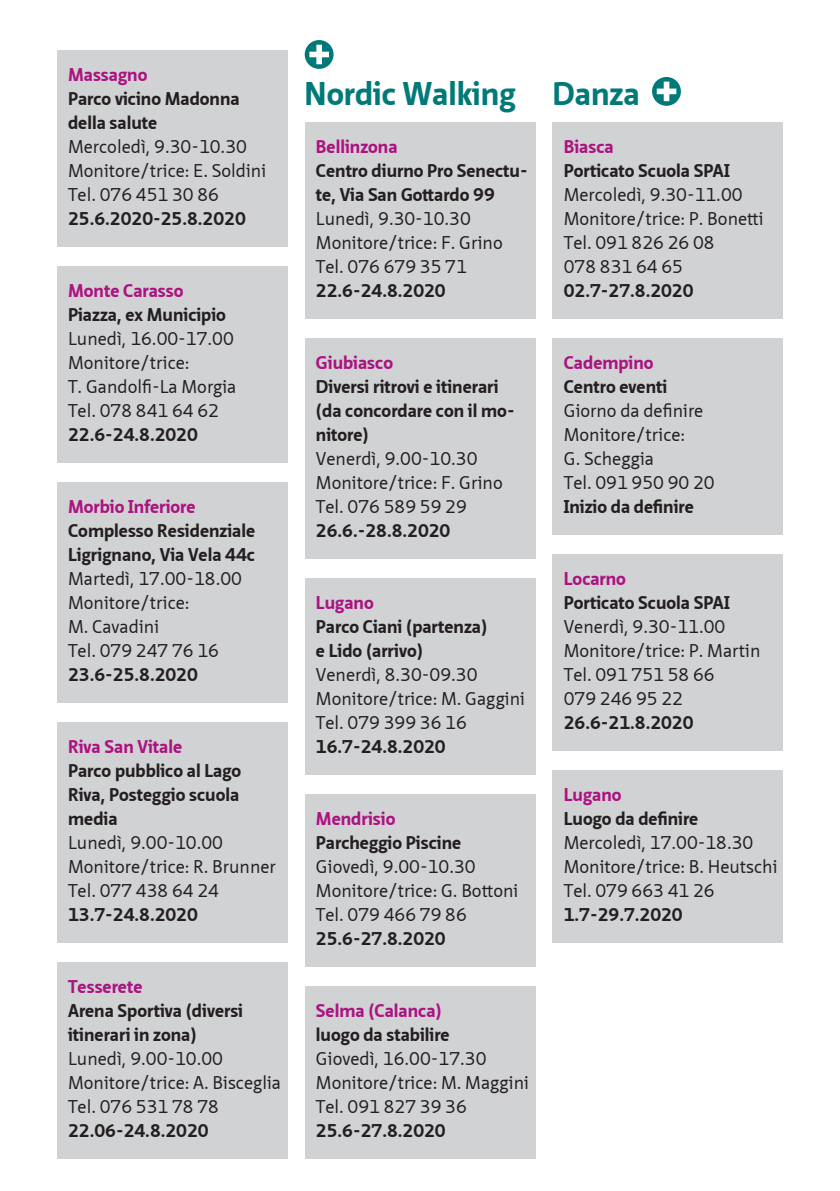
<style>
.page{position:relative;width:840px;height:1191px;background:#fff}
.page>*{position:absolute;margin:0;border:0;box-sizing:border-box;transform-origin:0 0}
.t1{font:700 32px "Neue Sans Pro";color:#007a78}
.t2{font:18px/24px "Neue Sans Pro";color:#231f20}
.t3{font:700 18px/24px "Neue Sans Pro";color:#231f20}
.t4{font:700 18px "Neue Sans Pro";color:#ac1281}
</style>
<div class="page">
<div style="left:57px;top:50px;width:230px;height:52px;background:#d1d2d4"></div>
<div style="left:57px;top:74px;width:230px;height:76px;background:#d1d2d4"></div>
<div style="left:57px;top:146px;width:230px;height:76px;background:#d1d2d4"></div>
<div style="left:57px;top:194px;width:230px;height:52px;background:#d1d2d4"></div>
<div style="left:57px;top:266px;width:230px;height:52px;background:#d1d2d4"></div>
<div style="left:57px;top:314px;width:230px;height:52px;background:#d1d2d4"></div>
<div style="left:57px;top:338px;width:230px;height:100px;background:#d1d2d4"></div>
<div style="left:57px;top:410px;width:230px;height:52px;background:#d1d2d4"></div>
<div style="left:57px;top:482px;width:230px;height:52px;background:#d1d2d4"></div>
<div style="left:57px;top:530px;width:230px;height:52px;background:#d1d2d4"></div>
<div style="left:57px;top:578px;width:230px;height:100px;background:#d1d2d4"></div>
<div style="left:57px;top:650px;width:230px;height:52px;background:#d1d2d4"></div>
<div style="left:57px;top:722px;width:230px;height:52px;background:#d1d2d4"></div>
<div style="left:57px;top:770px;width:230px;height:76px;background:#d1d2d4"></div>
<div style="left:57px;top:842px;width:230px;height:76px;background:#d1d2d4"></div>
<div style="left:57px;top:890px;width:230px;height:52px;background:#d1d2d4"></div>
<div style="left:57px;top:962px;width:230px;height:52px;background:#d1d2d4"></div>
<div style="left:57px;top:986px;width:230px;height:76px;background:#d1d2d4"></div>
<div style="left:57px;top:1058px;width:230px;height:52px;background:#d1d2d4"></div>
<div style="left:57px;top:1106px;width:230px;height:52px;background:#d1d2d4"></div>
<div style="left:304px;top:122px;width:231px;height:52px;background:#d1d2d4"></div>
<div style="left:304px;top:146px;width:231px;height:76px;background:#d1d2d4"></div>
<div style="left:304px;top:218px;width:231px;height:52px;background:#d1d2d4"></div>
<div style="left:304px;top:266px;width:231px;height:52px;background:#d1d2d4"></div>
<div style="left:304px;top:338px;width:231px;height:52px;background:#d1d2d4"></div>
<div style="left:304px;top:362px;width:231px;height:100px;background:#d1d2d4"></div>
<div style="left:304px;top:458px;width:231px;height:52px;background:#d1d2d4"></div>
<div style="left:304px;top:506px;width:231px;height:52px;background:#d1d2d4"></div>
<div style="left:304px;top:578px;width:231px;height:52px;background:#d1d2d4"></div>
<div style="left:304px;top:602px;width:231px;height:76px;background:#d1d2d4"></div>
<div style="left:304px;top:674px;width:231px;height:52px;background:#d1d2d4"></div>
<div style="left:304px;top:722px;width:231px;height:52px;background:#d1d2d4"></div>
<div style="left:304px;top:794px;width:231px;height:52px;background:#d1d2d4"></div>
<div style="left:304px;top:842px;width:231px;height:52px;background:#d1d2d4"></div>
<div style="left:304px;top:890px;width:231px;height:52px;background:#d1d2d4"></div>
<div style="left:304px;top:914px;width:231px;height:52px;background:#d1d2d4"></div>
<div style="left:304px;top:986px;width:231px;height:52px;background:#d1d2d4"></div>
<div style="left:304px;top:1034px;width:231px;height:52px;background:#d1d2d4"></div>
<div style="left:304px;top:1082px;width:231px;height:52px;background:#d1d2d4"></div>
<div style="left:304px;top:1106px;width:231px;height:52px;background:#d1d2d4"></div>
<div style="left:552px;top:122px;width:230px;height:52px;background:#d1d2d4"></div>
<div style="left:552px;top:170px;width:230px;height:52px;background:#d1d2d4"></div>
<div style="left:552px;top:218px;width:230px;height:76px;background:#d1d2d4"></div>
<div style="left:552px;top:266px;width:230px;height:52px;background:#d1d2d4"></div>
<div style="left:552px;top:338px;width:230px;height:52px;background:#d1d2d4"></div>
<div style="left:552px;top:386px;width:230px;height:52px;background:#d1d2d4"></div>
<div style="left:552px;top:410px;width:230px;height:76px;background:#d1d2d4"></div>
<div style="left:552px;top:482px;width:230px;height:52px;background:#d1d2d4"></div>
<div style="left:552px;top:554px;width:230px;height:52px;background:#d1d2d4"></div>
<div style="left:552px;top:602px;width:230px;height:52px;background:#d1d2d4"></div>
<div style="left:552px;top:650px;width:230px;height:76px;background:#d1d2d4"></div>
<div style="left:552px;top:698px;width:230px;height:52px;background:#d1d2d4"></div>
<div style="left:552px;top:770px;width:230px;height:52px;background:#d1d2d4"></div>
<div style="left:552px;top:818px;width:230px;height:52px;background:#d1d2d4"></div>
<div style="left:552px;top:866px;width:230px;height:52px;background:#d1d2d4"></div>
<div style="left:552px;top:890px;width:230px;height:52px;background:#d1d2d4"></div>
<svg style="left:304px;top:40px;width:29px;height:29px"></svg>
<svg style="left:309px;top:45px;width:20px;height:19px"></svg>
<svg style="left:651px;top:77px;width:29px;height:29px"></svg>
<svg style="left:656px;top:82px;width:20px;height:19px"></svg>
<p class="t4" style="left:68px;top:63px;width:81px">Massagno</p>
<p class="t3" style="left:68px;top:86px;width:173px">Parco vicino Madonna della salute</p>
<p class="t2" style="left:68px;top:134px;width:199px">Mercoledì, 9.30-10.30<br>Monitore/trice: E. Soldini<br>Tel. 076 451 30 86</p>
<p class="t3" style="left:68px;top:206px;width:179px">25.6.2020-25.8.2020</p>
<p class="t4" style="left:68px;top:279px;width:117px">Monte Carasso</p>
<p class="t3" style="left:68px;top:302px;width:159px">Piazza, ex Municipio</p>
<p class="t2" style="left:68px;top:326px;width:170px">Lunedì, 16.00-17.00<br>Monitore/trice:<br>T. Gandolfi-La Morgia<br>Tel. 078 841 64 62</p>
<p class="t3" style="left:68px;top:422px;width:131px">22.6-24.8.2020</p>
<p class="t4" style="left:68px;top:494px;width:129px">Morbio Inferiore</p>
<p class="t3" style="left:68px;top:518px;width:188px">Complesso Residenziale<br>Ligrignano, Via Vela 44c</p>
<p class="t2" style="left:68px;top:566px;width:175px">Martedì, 17.00-18.00<br>Monitore/trice:<br>M. Cavadini<br>Tel. 079 247 76 16</p>
<p class="t3" style="left:68px;top:662px;width:131px">23.6-25.8.2020</p>
<p class="t4" style="left:68px;top:734px;width:115px">Riva San Vitale</p>
<p class="t3" style="left:68px;top:758px;width:175px;text-align:justify">Parco pubblico al Lago Riva, Posteggio scuola media</p>
<p class="t2" style="left:68px;top:830px;width:209px">Lunedì, 9.00-10.00<br>Monitore/trice: R. Brunner<br>Tel. 077 438 64 24</p>
<p class="t3" style="left:68px;top:902px;width:131px">13.7-24.8.2020</p>
<p class="t4" style="left:68px;top:974px;width:76px">Tesserete</p>
<p class="t3" style="left:68px;top:998px;width:176px">Arena Sportiva (diversi itinerari in zona)</p>
<p class="t2" style="left:68px;top:1046px;width:214px">Lunedì, 9.00-10.00<br>Monitore/trice: A. Bisceglia<br>Tel. 076 531 78 78</p>
<p class="t3" style="left:68px;top:1118px;width:142px">22.06-24.8.2020</p>
<h1 class="t1" style="left:304px;top:72px;width:213px">Nordic Walking</h1>
<p class="t4" style="left:316px;top:135px;width:83px">Bellinzona</p>
<p class="t3" style="left:316px;top:158px;width:213px">Centro diurno Pro Senectu&shy;te, Via San Gottardo 99</p>
<p class="t2" style="left:316px;top:206px;width:188px">Lunedì, 9.30-10.30<br>Monitore/trice: F. Grino<br>Tel. 076 679 35 71</p>
<p class="t3" style="left:316px;top:278px;width:131px">22.6-24.8.2020</p>
<p class="t4" style="left:316px;top:351px;width:79px">Giubiasco</p>
<p class="t3" style="left:316px;top:374px;width:200px">Diversi ritrovi e itinerari (da concordare con il mo&shy;nitore)</p>
<p class="t2" style="left:316px;top:446px;width:188px">Venerdì, 9.00-10.30<br>Monitore/trice: F. Grino<br>Tel. 076 589 59 29</p>
<p class="t3" style="left:316px;top:518px;width:136px">26.6.-28.8.2020</p>
<p class="t4" style="left:316px;top:590px;width:59px">Lugano</p>
<p class="t3" style="left:316px;top:614px;width:173px">Parco Ciani (partenza) e Lido (arrivo)</p>
<p class="t2" style="left:316px;top:662px;width:210px">Venerdì, 8.30-09.30<br>Monitore/trice: M. Gaggini<br>Tel. 079 399 36 16</p>
<p class="t3" style="left:316px;top:734px;width:131px">16.7-24.8.2020</p>
<p class="t4" style="left:316px;top:806px;width:81px">Mendrisio</p>
<p class="t3" style="left:316px;top:830px;width:147px">Parcheggio Piscine</p>
<p class="t2" style="left:316px;top:854px;width:204px">Giovedì, 9.00-10.30<br>Monitore/trice: G. Bottoni<br>Tel. 079 466 79 86</p>
<p class="t3" style="left:316px;top:926px;width:131px">25.6-27.8.2020</p>
<p class="t4" style="left:316px;top:998px;width:127px">Selma (Calanca)</p>
<p class="t3" style="left:316px;top:1022px;width:135px">luogo da stabilire</p>
<p class="t2" style="left:316px;top:1046px;width:214px">Giovedì, 16.00-17.30<br>Monitore/trice: M. Maggini<br>Tel. 091 827 39 36</p>
<p class="t3" style="left:316px;top:1118px;width:131px">25.6-27.8.2020</p>
<h1 class="t1" style="left:552px;top:72px;width:89px">Danza</h1>
<p class="t4" style="left:563px;top:135px;width:51px">Biasca</p>
<p class="t3" style="left:563px;top:158px;width:167px">Porticato Scuola SPAI</p>
<p class="t2" style="left:563px;top:182px;width:201px">Mercoledì, 9.30-11.00<br>Monitore/trice: P. Bonetti<br>Tel. 091 826 26 08<br>078 831 64 65</p>
<p class="t3" style="left:563px;top:278px;width:131px">02.7-27.8.2020</p>
<p class="t4" style="left:563px;top:351px;width:91px">Cadempino</p>
<p class="t3" style="left:563px;top:374px;width:105px">Centro eventi</p>
<p class="t2" style="left:563px;top:398px;width:152px">Giorno da definire<br>Monitore/trice:<br>G. Scheggia<br>Tel. 091 950 90 20</p>
<p class="t3" style="left:563px;top:494px;width:131px">Inizio da definire</p>
<p class="t4" style="left:563px;top:566px;width:64px">Locarno</p>
<p class="t3" style="left:563px;top:590px;width:167px">Porticato Scuola SPAI</p>
<p class="t2" style="left:563px;top:614px;width:198px">Venerdì, 9.30-11.00<br>Monitore/trice: P. Martin<br>Tel. 091 751 58 66<br>079 246 95 22</p>
<p class="t3" style="left:563px;top:710px;width:131px">26.6-21.8.2020</p>
<p class="t4" style="left:563px;top:782px;width:59px">Lugano</p>
<p class="t3" style="left:563px;top:806px;width:136px">Luogo da definire</p>
<p class="t2" style="left:563px;top:830px;width:215px">Mercoledì, 17.00-18.30<br>Monitore/trice: B. Heutschi<br>Tel. 079 663 41 26</p>
<p class="t3" style="left:563px;top:902px;width:120px">1.7-29.7.2020</p>
</div>
